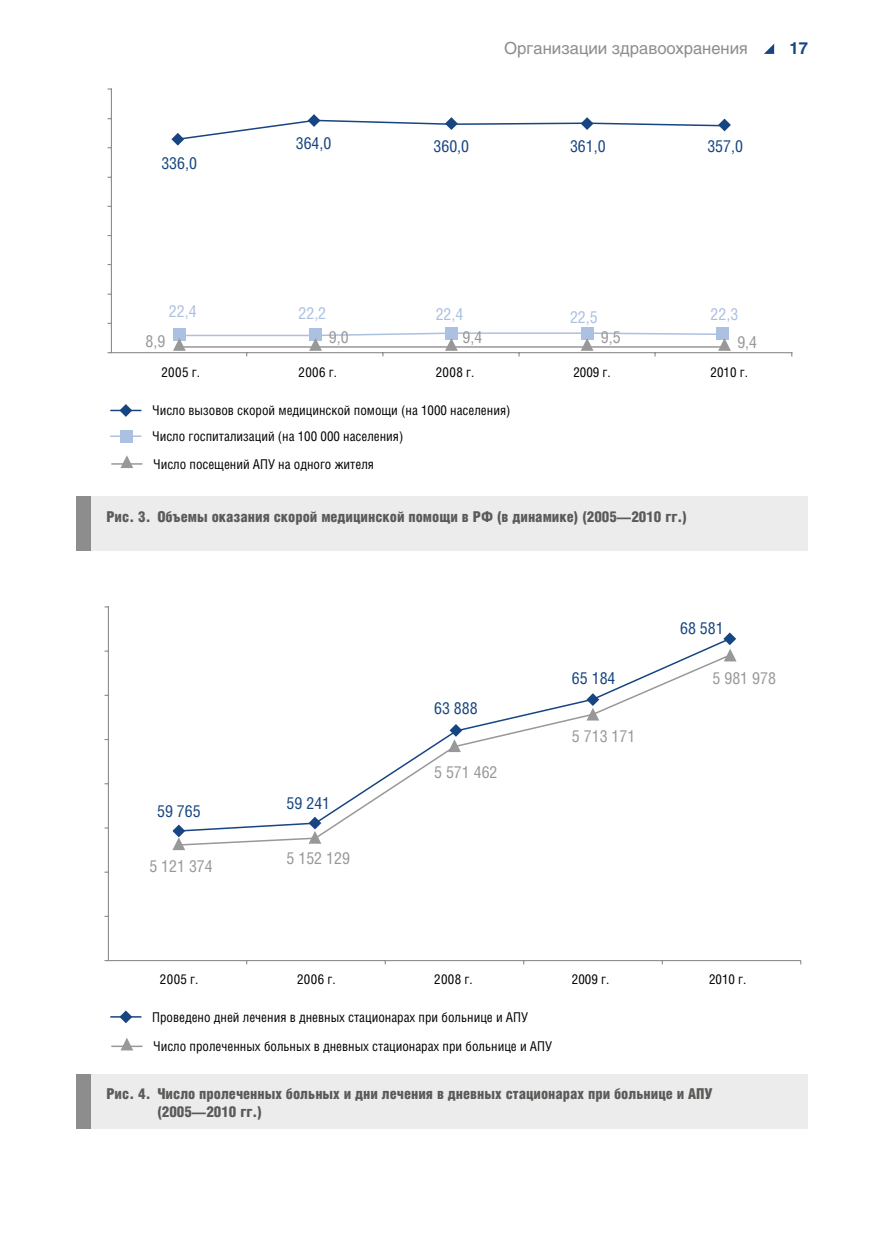
<style>
.page{position:relative;width:872px;height:1234px;background:#fff}
.page>*{position:absolute;margin:0;border:0;box-sizing:border-box;transform-origin:0 0}
.t1{font:16.5px "Helios Cond C";color:#164581}
.t2{font:16.5px "Helios Cond C";color:#989898}
.t3{font:16.5px "Helios C";color:#8d8d8d}
.t4{font:16.5px "Helios Cond C";color:#acc0e1}
.t5{font:700 16.5px "Helios C";color:#164581}
.t6{font:15px/18px "Helios Cond Black C";color:#5a5a59}
.t7{font:13.5px/29.5px "Helios Cond C";color:#000}
</style>
<div class="page">
<svg style="left:764px;top:44px;width:10px;height:10px"></svg>
<div style="left:77px;top:496px;width:731px;height:55px;background:#ececec"></div>
<div style="left:77px;top:496px;width:14px;height:55px;background:#8d8d8d"></div>
<hr style="left:111px;top:88px;width:1px;height:264px;background:#8d8d8d">
<hr style="left:110px;top:352px;width:682px;height:1px;background:#8d8d8d">
<div style="left:173px;top:328px;width:13px;height:12px;background:#acc0e1"></div>
<svg style="left:171px;top:114px;width:560px;height:32px"></svg>
<div style="left:309px;top:328px;width:13px;height:12px;background:#acc0e1"></div>
<div style="left:445px;top:327px;width:13px;height:12px;background:#acc0e1"></div>
<div style="left:580px;top:327px;width:13px;height:12px;background:#acc0e1"></div>
<div style="left:716px;top:327px;width:13px;height:12px;background:#acc0e1"></div>
<svg style="left:173px;top:331px;width:558px;height:25px"></svg>
<hr style="left:110px;top:409px;width:31px;height:2px;background:#164581">
<hr style="left:110px;top:435px;width:31px;height:2px;background:#acc0e1">
<svg style="left:119px;top:404px;width:13px;height:13px"></svg>
<hr style="left:111px;top:463px;width:31px;height:1px;background:#989898">
<svg style="left:120px;top:455px;width:13px;height:13px"></svg>
<div style="left:120px;top:430px;width:13px;height:12px;background:#acc0e1"></div>
<div style="left:77px;top:1074px;width:731px;height:54px;background:#ececec"></div>
<div style="left:77px;top:1074px;width:14px;height:54px;background:#8d8d8d"></div>
<hr style="left:108px;top:606px;width:1px;height:354px;background:#8d8d8d">
<hr style="left:107px;top:959px;width:693px;height:1px;background:#8d8d8d">
<hr style="left:110px;top:1015px;width:31px;height:2px;background:#164581">
<svg style="left:119px;top:1010px;width:13px;height:13px"></svg>
<hr style="left:111px;top:1045px;width:31px;height:1px;background:#989898">
<svg style="left:120px;top:1038px;width:13px;height:12px"></svg>
<svg style="left:185px;top:653px;width:547px;height:193px"></svg>
<svg style="left:723px;top:632px;width:13px;height:29px"></svg>
<svg style="left:586px;top:693px;width:13px;height:27px"></svg>
<svg style="left:448px;top:723px;width:14px;height:29px"></svg>
<svg style="left:308px;top:816px;width:13px;height:27px"></svg>
<svg style="left:172px;top:824px;width:13px;height:25px"></svg>
<p class="t3" style="left:504px;top:38px;width:245px">Организации здравоохранения</p>
<p class="t5" style="left:789px;top:38px;width:20px">17</p>
<p class="t1" style="left:161px;top:153px;width:37px">336,0</p>
<p class="t1" style="left:296px;top:133px;width:37px">364,0</p>
<p class="t1" style="left:433px;top:136px;width:37px">360,0</p>
<p class="t1" style="left:570px;top:136px;width:37px">361,0</p>
<p class="t1" style="left:707px;top:136px;width:37px">357,0</p>
<p class="t4" style="left:169px;top:301px;width:29px">22,4</p>
<p class="t4" style="left:298px;top:303px;width:29px">22,2</p>
<p class="t4" style="left:436px;top:304px;width:29px">22,4</p>
<p class="t4" style="left:570px;top:307px;width:29px">22,5</p>
<p class="t4" style="left:710px;top:304px;width:29px">22,3</p>
<p class="t2" style="left:146px;top:331px;width:21px">8,9</p>
<p class="t2" style="left:329px;top:327px;width:21px">9,0</p>
<p class="t2" style="left:462px;top:327px;width:21px">9,4</p>
<p class="t2" style="left:601px;top:327px;width:21px">9,5</p>
<p class="t2" style="left:737px;top:332px;width:21px">9,4</p>
<p class="t7" style="left:161px;top:357px;width:40px">2005 г.</p>
<p class="t7" style="left:298px;top:357px;width:40px">2006 г.</p>
<p class="t7" style="left:436px;top:357px;width:40px">2008 г.</p>
<p class="t7" style="left:573px;top:357px;width:39px">2009 г.</p>
<p class="t7" style="left:710px;top:357px;width:39px">2010 г.</p>
<p class="t7" style="left:152px;top:395px;width:360px">Число вызовов скорой медицинской помощи (на 1000 населения)</p>
<p class="t7" style="left:152px;top:421px;width:253px">Число госпитализаций (на 100 000 населения)</p>
<p class="t7" style="left:153px;top:449px;width:222px">Число посещений АПУ на одного жителя</p>
<p class="t6" style="left:106px;top:507px;width:582px">Рис. 3. Объемы оказания скорой медицинской помощи в РФ (в динамике) (2005—2010 гг.)</p>
<p class="t1" style="left:157px;top:800px;width:45px">59 765</p>
<p class="t2" style="left:149px;top:856px;width:65px">5 121 374</p>
<p class="t1" style="left:287px;top:792px;width:45px">59 241</p>
<p class="t2" style="left:286px;top:847px;width:65px">5 152 129</p>
<p class="t1" style="left:434px;top:698px;width:45px">63 888</p>
<p class="t2" style="left:434px;top:762px;width:65px">5 571 462</p>
<p class="t1" style="left:572px;top:668px;width:45px">65 184</p>
<p class="t2" style="left:572px;top:726px;width:65px">5 713 171</p>
<p class="t1" style="left:680px;top:618px;width:45px">68 581</p>
<p class="t2" style="left:712px;top:668px;width:65px">5 981 978</p>
<p class="t7" style="left:160px;top:963px;width:40px">2005 г.</p>
<p class="t7" style="left:297px;top:963px;width:40px">2006 г.</p>
<p class="t7" style="left:434px;top:963px;width:40px">2008 г.</p>
<p class="t7" style="left:572px;top:963px;width:39px">2009 г.</p>
<p class="t7" style="left:709px;top:963px;width:39px">2010 г.</p>
<p class="t7" style="left:152px;top:1001px;width:401px">Проведено дней лечения в дневных стационарах при больнице и АПУ<br>Число пролеченных больных в дневных стационарах при больнице и АПУ</p>
<p class="t6" style="left:157px;top:1084px;width:557px;text-indent:-51px">Рис. 4. Число пролеченных больных и дни лечения в дневных стационарах при больнице и АПУ (2005—2010 гг.)</p>
</div>
